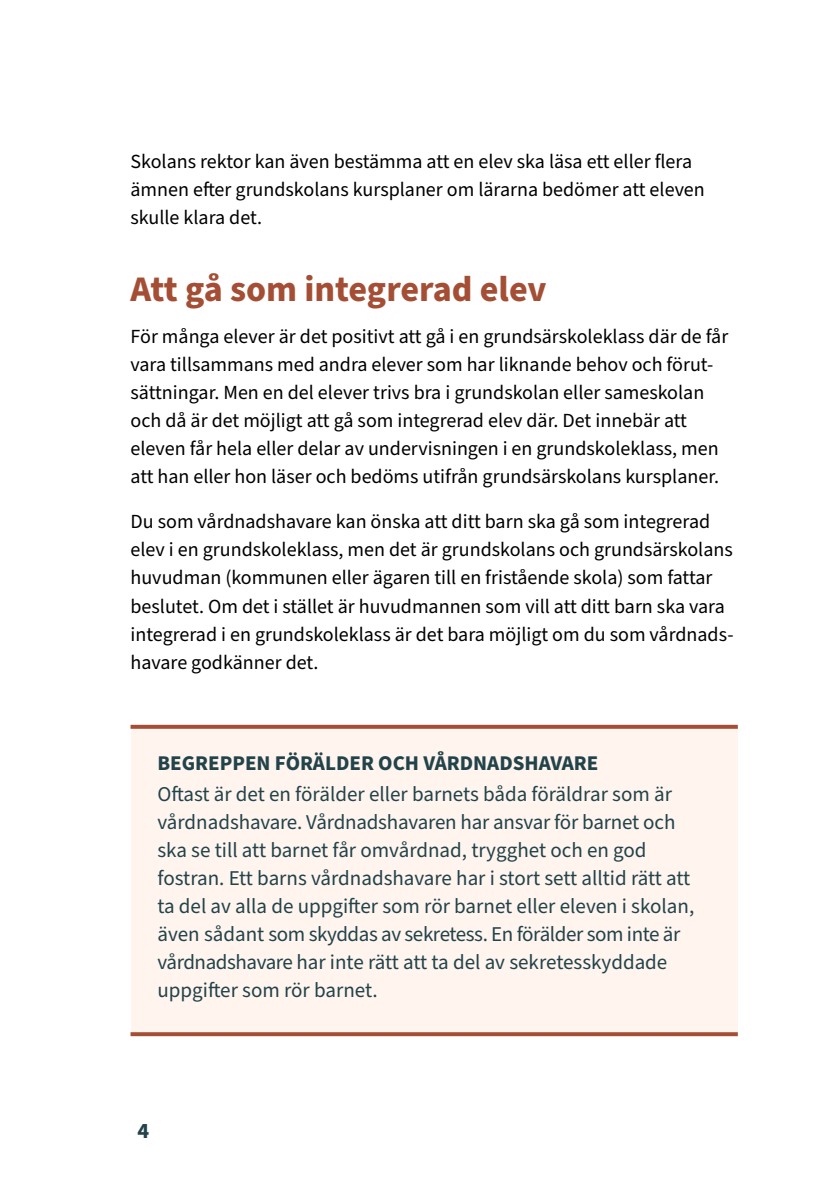
<style>
.page{position:relative;width:840px;height:1191px;background:#fff}
.page>*{position:absolute;margin:0;border:0;box-sizing:border-box;transform-origin:0 0}
.t1{font:700 36px "Source Sans Pro";color:#a44f35}
.t2{font:700 22px "Source Sans Pro";color:#22434a}
.Tabelltext{font:21px/28px "Source Sans Pro";color:#22434a}
.t3{font:700 21px "Source Sans Pro";color:#22434a}
.P_luft_ovan{font:20px/28px "Source Sans Pro";color:#000}
</style>
<div class="page">
<div style="left:131px;top:726px;width:606px;height:305px;background:#fff3ec"></div>
<svg style="left:130px;top:725px;width:607px;height:4px;background:#a8563d"></svg>
<svg style="left:130px;top:1032px;width:607px;height:4px;background:#a8573e"></svg>
<p class="P_luft_ovan" style="left:130px;top:148px;width:575px">Skolans rektor kan även bestämma att en elev ska läsa ett eller flera ämnen efter grundskolans kursplaner om lärarna bedömer att eleven skulle klara det.</p>
<h1 class="t1" style="left:130px;top:265px;width:417px">Att gå som integrerad elev</h1>
<p class="P_luft_ovan" style="left:130px;top:323px;width:599px">För många elever är det positivt att gå i en grundsärskoleklass där de får</p>
<p class="P_luft_ovan" style="left:130px;top:351px;width:589px">vara tillsammans med andra elever som har liknande behov och förut&shy;sättningar. Men en del elever trivs bra i grundskolan eller sameskolan och då är det möjligt att gå som integrerad elev där. Det innebär att eleven får hela eller delar av undervisningen i en grundskoleklass, men att han eller hon läser och bedöms utifrån grundsärskolans kursplaner.</p>
<p class="P_luft_ovan" style="left:130px;top:508px;width:604px">Du som vårdnadshavare kan önska att ditt barn ska gå som integrerad elev i en grundskoleklass, men det är grundskolans och grundsärskolans huvudman (kommunen eller ägaren till en fristående skola) som fattar beslutet. Om det i stället är huvudmannen som vill att ditt barn ska vara integrerad i en grundskoleklass är det bara möjligt om du som vårdnads&shy;havare godkänner det.</p>
<h3 class="t3" style="left:157px;top:749px;width:442px">BEGREPPEN FÖRÄLDER OCH VÅRDNADSHAVARE</h3>
<p class="Tabelltext" style="left:157px;top:780px;width:538px">Oftast är det en förälder eller barnets båda föräldrar som är vårdnadshavare. Vårdnadshavaren har ansvar för barnet och ska se till att barnet får omvårdnad, trygghet och en god fostran. Ett barns vårdnadshavare har i stort sett alltid rätt att ta del av alla de uppgifter som rör barnet eller eleven i skolan, även sådant som skyddas av sekretess. En förälder som inte är vårdnadshavare har inte rätt att ta del av sekretesskyddade uppgifter som rör barnet.</p>
<p class="t2" style="left:137px;top:1115px;width:13px">4</p>
</div>
